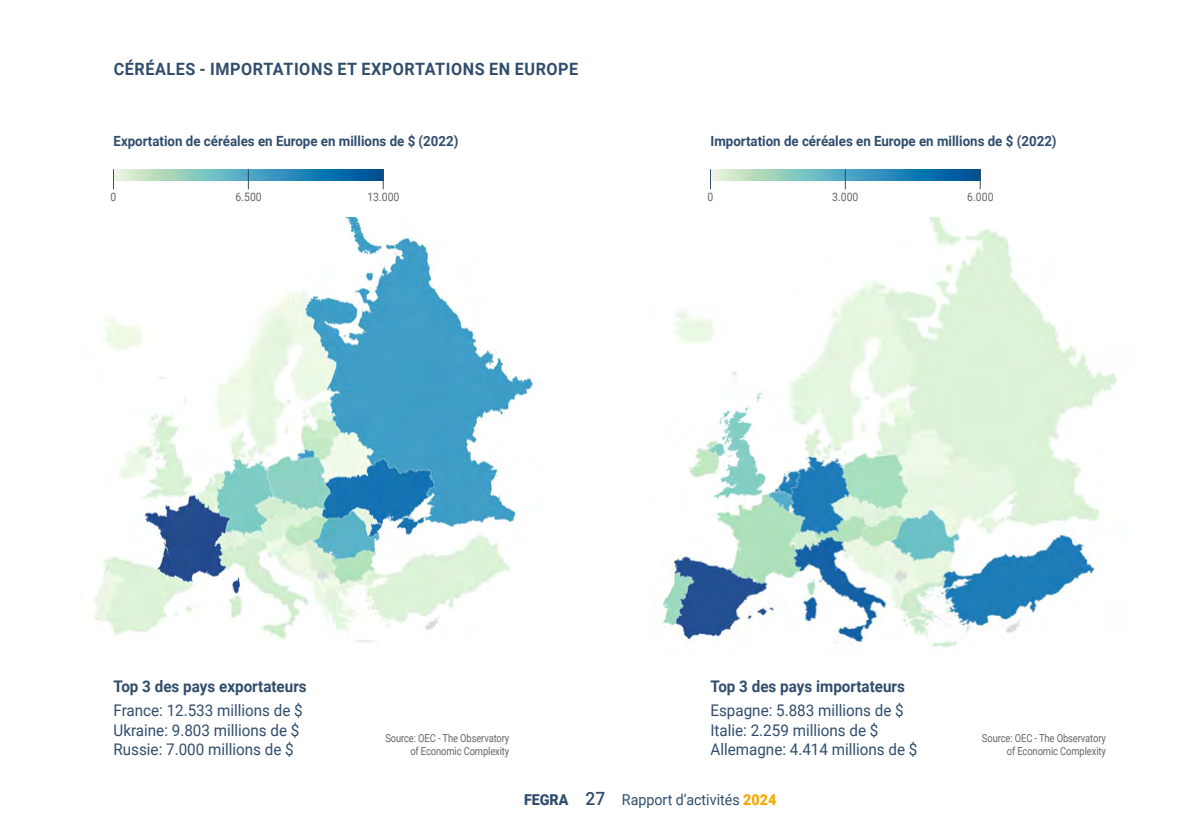
<style>
.page{position:relative;width:1191px;height:840px;background:#fff}
.page>*{position:absolute;margin:0;border:0;box-sizing:border-box;transform-origin:0 0}
.t1{font:700 17px "Roboto";letter-spacing:.035em;color:#304d6d;scale:.95 1}
.t2{font:16px "Roboto";color:#304d6d;scale:.95 1}
.t3{font:700 16px "Roboto";color:#304d6d;scale:.95 1}
.t4{font:15px "Roboto";color:#304d6d;scale:.95 1}
.t5{font:700 14px "Roboto";color:#304d6d;scale:.95 1}
.t6{font:11.6px "Roboto";color:#646567;scale:.9 1}
.t7{font:11px/13.2px "Roboto";letter-spacing:-.01em;color:#646567;text-align:right;scale:.85 1}
.s1{font-weight:900}
.s2{font-weight:500;font-size:18.2px}
.s3{font-weight:900;color:#f7a800}
</style>
<div class="page">
<img style="left:114px;top:169px;width:269px;height:12px">
<svg style="left:113px;top:169px;width:1px;height:20px"></svg>
<svg style="left:383px;top:169px;width:1px;height:20px"></svg>
<img style="left:711px;top:169px;width:269px;height:12px">
<svg style="left:710px;top:169px;width:1px;height:20px"></svg>
<svg style="left:980px;top:169px;width:1px;height:20px"></svg>
<svg style="left:248px;top:169px;width:1px;height:20px"></svg>
<svg style="left:845px;top:169px;width:1px;height:20px"></svg>
<img style="left:93px;top:217px;width:444px;height:426px">
<img style="left:662px;top:217px;width:455px;height:431px">
<p class="t1" style="left:114px;top:57px;width:490px">CÉRÉALES - IMPORTATIONS ET EXPORTATIONS EN EUROPE</p>
<p class="t5" style="left:113px;top:131px;width:365px">Exportation de céréales en Europe en millions de $ (2022)</p>
<p class="t5" style="left:710px;top:131px;width:366px">Importation de céréales en Europe en millions de $ (2022)</p>
<p class="t6" style="left:110px;top:189px;width:8px">0</p>
<p class="t6" style="left:235px;top:189px;width:31px">6.500</p>
<p class="t6" style="left:367px;top:189px;width:37px">13.000</p>
<p class="t6" style="left:707px;top:189px;width:8px">0</p>
<p class="t6" style="left:832px;top:189px;width:31px">3.000</p>
<p class="t6" style="left:967px;top:189px;width:31px">6.000</p>
<p class="t3" style="left:113px;top:674px;width:205px">Top 3 des pays exportateurs</p>
<p class="t2" style="left:113px;top:699px;width:201px">France: 12.533 millions de $</p>
<p class="t2" style="left:113px;top:718px;width:197px">Ukraine: 9.803 millions de $</p>
<p class="t2" style="left:113px;top:737px;width:191px">Russie: 7.000 millions de $</p>
<p class="t7" style="left:385px;top:730px;width:147px">Source: OEC - The Observatory of Economic Complexity</p>
<p class="t3" style="left:710px;top:674px;width:206px">Top 3 des pays importateurs</p>
<p class="t2" style="left:710px;top:699px;width:205px">Espagne: 5.883 millions de $</p>
<p class="t2" style="left:710px;top:718px;width:178px">Italie: 2.259 millions de $</p>
<p class="t2" style="left:710px;top:737px;width:219px">Allemagne: 4.414 millions de $</p>
<p class="t7" style="left:982px;top:730px;width:147px">Source: OEC - The Observatory of Economic Complexity</p>
<p class="t4" style="left:524px;top:788px;width:267px"><span class="s1">FEGRA</span> <span class="s2">27</span> Rapport d’activités <span class="s3">2024</span></p>
</div>
